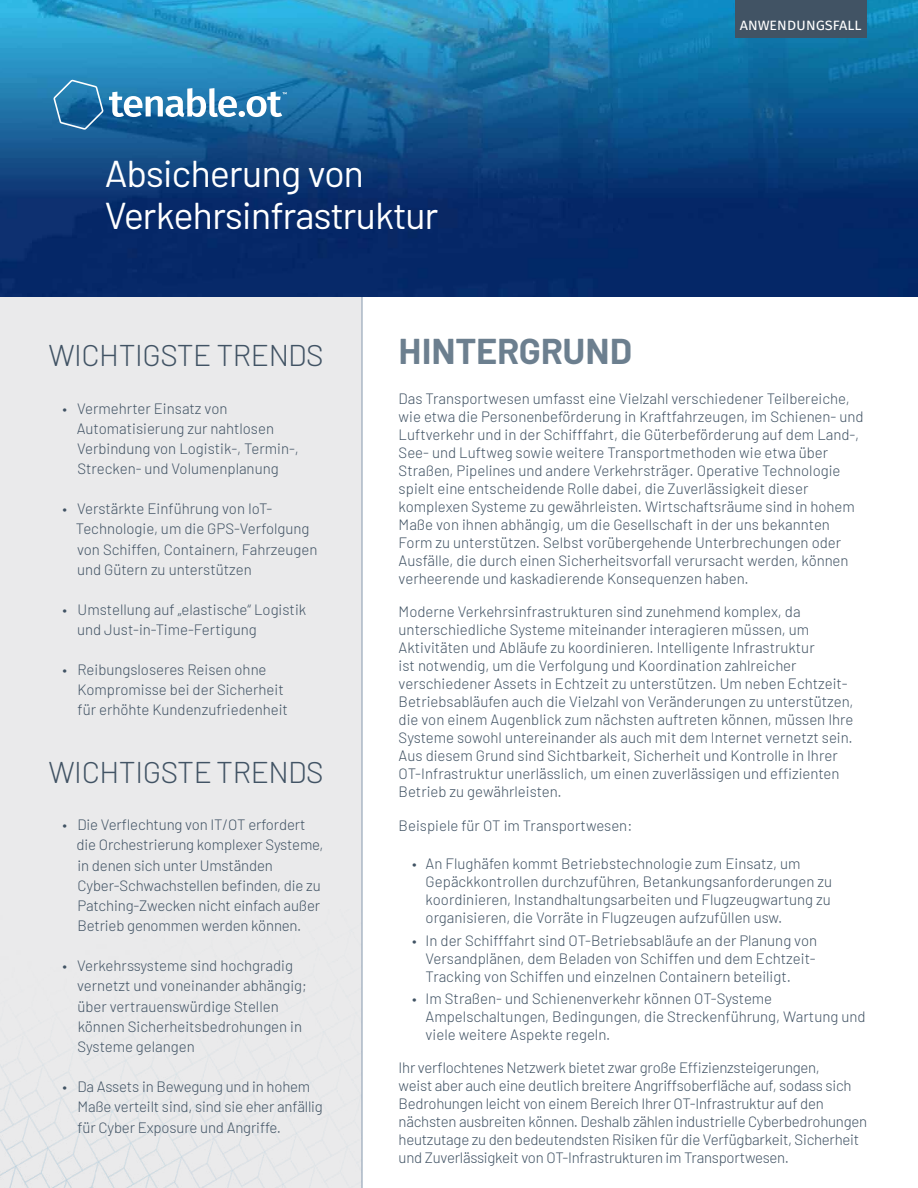
<style>
.page{position:relative;width:918px;height:1188px;background:#fff}
.page>*{position:absolute;margin:0;border:0;box-sizing:border-box;transform-origin:0 0}
.t1{font:37.5px/42px "Barlow";letter-spacing:-.01em;color:#fff}
.t2{font:700 36px "Barlow";color:#6c7f8f}
.t3{font:300 30px "Barlow";letter-spacing:-.015em;color:#415364}
.t4{font:16.5px "Fira Sans";letter-spacing:-.02em;color:#fff}
.t5{font:300 15px/18px "Barlow";color:#415364}
</style>
<div class="page">
<div style="left:0;top:275px;width:362px;height:913px;background:#eaeaeb"></div>
<hr style="left:361px;top:296px;width:2px;height:892px;background:#92a3b6">
<img style="left:0;top:909px;width:362px;height:279px">
<img style="left:0;top:0;width:918px;height:297px">
<div style="left:735px;top:0;width:131px;height:38px;background:#415364"></div>
<svg style="left:53px;top:80px;width:234px;height:50px;background:#4589b5"></svg>
<h1 class="t1" style="left:105px;top:150px;width:335px">Absicherung von<br>Verkehrsinfrastruktur</h1>
<p class="t4" style="left:740px;top:11px;width:123px">ANWENDUNGSFALL</p>
<h3 class="t3" style="left:48px;top:334px;width:277px">WICHTIGSTE TRENDS</h3>
<p class="t5" style="left:77px;top:397px;width:223px;line-height:20.2px;text-indent:-14px">• Vermehrter Einsatz von<br>Automatisierung zur nahtlosen<br>Verbindung von Logistik-, Termin-,<br>Strecken- und Volumenplanung</p>
<p class="t5" style="left:76px;top:497px;width:243px;line-height:20.2px;text-indent:-13px">• Verstärkte Einführung von IoT-Technologie, um die GPS-Verfolgung von Schiffen, Containern, Fahrzeugen und Gütern zu unterstützen</p>
<p class="t5" style="left:77px;top:598px;width:231px;line-height:20.2px;text-indent:-15px">• Umstellung auf „elastische“ Logistik und Just-in-Time-Fertigung</p>
<p class="t5" style="left:77px;top:658px;width:212px;line-height:20.2px;text-indent:-15px">• Reibungsloseres Reisen ohne<br>Kompromisse bei der Sicherheit für erhöhte Kundenzufriedenheit</p>
<h3 class="t3" style="left:48px;top:750px;width:277px">WICHTIGSTE TRENDS</h3>
<p class="t5" style="left:77px;top:813px;width:249px;line-height:20.2px;text-indent:-14px">• Die Verflechtung von IT/OT erfordert die Orchestrierung komplexer Systeme, in denen sich unter Umständen Cyber-Schwachstellen befinden, die zu Patching-Zwecken nicht einfach außer Betrieb genommen werden können.</p>
<p class="t5" style="left:77px;top:955px;width:231px;line-height:20.2px;text-indent:-15px">• Verkehrssysteme sind hochgradig vernetzt und voneinander abhängig; über vertrauenswürdige Stellen können Sicherheitsbedrohungen in<br>Systeme gelangen</p>
<p class="t5" style="left:77px;top:1075px;width:247px;line-height:20.2px;text-indent:-15px">• Da Assets in Bewegung und in hohem<br>Maße verteilt sind, sind sie eher anfällig für Cyber Exposure und Angriffe.</p>
<h2 class="t2" style="left:399px;top:324px;width:235px">HINTERGRUND</h2>
<p class="t5" style="left:399px;top:388px;width:466px">Das Transportwesen umfasst eine Vielzahl verschiedener Teilbereiche, wie etwa die Personenbeförderung in Kraftfahrzeugen, im Schienen- und Luftverkehr und in der Schifffahrt, die Güterbeförderung auf dem Land-, See- und Luftweg sowie weitere Transportmethoden wie etwa über Straßen, Pipelines und andere Verkehrsträger. Operative Technologie spielt eine entscheidende Rolle dabei, die Zuverlässigkeit dieser komplexen Systeme zu gewährleisten. Wirtschaftsräume sind in hohem Maße von ihnen abhängig, um die Gesellschaft in der uns bekannten Form zu unterstützen. Selbst vorübergehende Unterbrechungen oder Ausfälle, die durch einen Sicherheitsvorfall verursacht werden, können verheerende und kaskadierende Konsequenzen haben.</p>
<p class="t5" style="left:399px;top:601px;width:456px">Moderne Verkehrsinfrastrukturen sind zunehmend komplex, da unterschiedliche Systeme miteinander interagieren müssen, um Aktivitäten und Abläufe zu koordinieren. Intelligente Infrastruktur<br>ist notwendig, um die Verfolgung und Koordination zahlreicher verschiedener Assets in Echtzeit zu unterstützen. Um neben Echtzeit-Betriebsabläufen auch die Vielzahl von Veränderungen zu unterstützen, die von einem Augenblick zum nächsten auftreten können, müssen Ihre Systeme sowohl untereinander als auch mit dem Internet vernetzt sein.<br>Aus diesem Grund sind Sichtbarkeit, Sicherheit und Kontrolle in Ihrer OT-Infrastruktur unerlässlich, um einen zuverlässigen und effizienten Betrieb zu gewährleisten.</p>
<p class="t5" style="left:399px;top:816px;width:235px">Beispiele für OT im Transportwesen:</p>
<p class="t5" style="left:426px;top:853px;width:408px;text-indent:-14px">• An Flughäfen kommt Betriebstechnologie zum Einsatz, um Gepäckkontrollen durchzuführen, Betankungsanforderungen zu koordinieren, Instandhaltungsarbeiten und Flugzeugwartung zu organisieren, die Vorräte in Flugzeugen aufzufüllen usw.</p>
<p class="t5" style="left:426px;top:930px;width:393px;text-align:justify;text-indent:-14px">• In der Schifffahrt sind OT-Betriebsabläufe an der Planung von Versandplänen, dem Beladen von Schiffen und dem Echtzeit-Tracking von Schiffen und einzelnen Containern beteiligt.</p>
<p class="t5" style="left:426px;top:989px;width:441px;text-indent:-14px">• Im Straßen- und Schienenverkehr können OT-Systeme<br>Ampelschaltungen, Bedingungen, die Streckenführung, Wartung und viele weitere Aspekte regeln.</p>
<p class="t5" style="left:399px;top:1058px;width:470px">Ihr verflochtenes Netzwerk bietet zwar große Effizienzsteigerungen,<br>weist aber auch eine deutlich breitere Angriffsoberfläche auf, sodass sich Bedrohungen leicht von einem Bereich Ihrer OT-Infrastruktur auf den nächsten ausbreiten können. Deshalb zählen industrielle Cyberbedrohungen heutzutage zu den bedeutendsten Risiken für die Verfügbarkeit, Sicherheit und Zuverlässigkeit von OT-Infrastrukturen im Transportwesen.</p>
</div>
